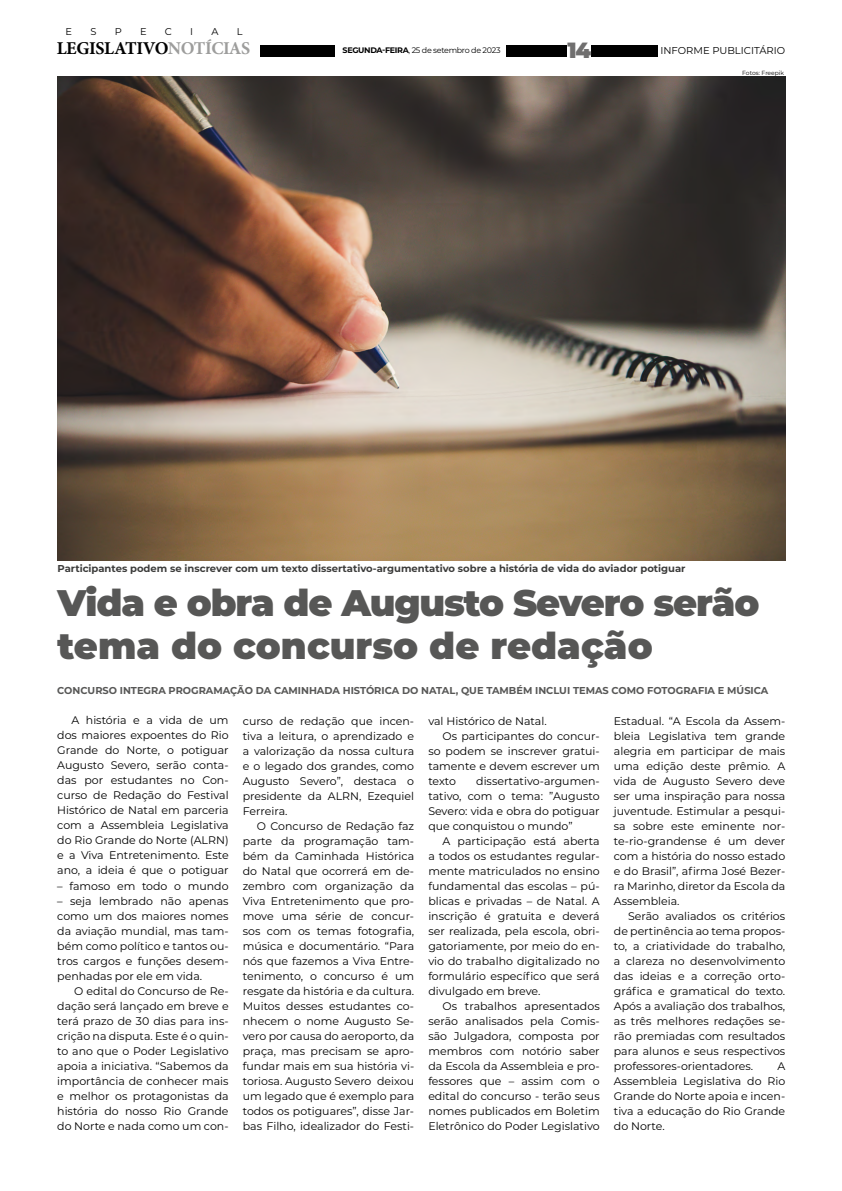
<style>
.page{position:relative;width:842px;height:1191px;background:#fff}
.page>*{position:absolute;margin:0;border:0;box-sizing:border-box;transform-origin:0 0}
.t1{font:900 36.9px/43.7px "Montserrat";letter-spacing:-.025em;color:#575756}
.t2{font:900 22px "Montserrat";color:#706f6f}
.t3{font:700 18.1px "Minion Pro";letter-spacing:-.025em;color:#000}
.t4{font:11px/15px "Montserrat";color:#000;text-align:justify}
.t5{font:700 10px "Montserrat";color:#3c3c3b}
.t6{font:700 10px "Montserrat";color:#575756}
.t7{font:10px "Montserrat";color:#000}
.t8{font:9.8px "Montserrat";color:#000}
.t9{font:8px "Montserrat";letter-spacing:-.04em;color:#000}
.t10{font:6px "Montserrat";color:#000}
.s1{color:#9d9d9c}
.s2{font-weight:700}
</style>
<div class="page">
<div style="left:261px;top:45px;width:74px;height:12px;background:#000"></div>
<div style="left:506px;top:45px;width:152px;height:12px;background:#000"></div>
<div style="left:568px;top:37px;width:23px;height:22px;background:#fff"></div>
<img style="left:58px;top:76px;width:727px;height:484px">
<p class="t8" style="left:65px;top:25px;width:8px">E</p>
<p class="t8" style="left:90px;top:25px;width:8px">S</p>
<p class="t8" style="left:115px;top:25px;width:9px">P</p>
<p class="t8" style="left:140px;top:25px;width:8px">E</p>
<p class="t8" style="left:165px;top:25px;width:9px">C</p>
<p class="t8" style="left:190px;top:25px;width:4px">I</p>
<p class="t8" style="left:212px;top:25px;width:9px">A</p>
<p class="t8" style="left:237px;top:25px;width:7px">L</p>
<h3 class="t3" style="left:57px;top:36px;width:195px">LEGISLATIVO<span class="s1">NOTÍCIAS</span></h3>
<p class="t9" style="left:343px;top:45px;width:159px"><span class="s2">SEGUNDA-FEIRA</span>, 25 de setembro de 2023</p>
<p class="t7" style="left:660px;top:44px;width:126px">INFORME PUBLICITÁRIO</p>
<h2 class="t2" style="left:568px;top:34px;width:25px">14</h2>
<p class="t10" style="left:742px;top:69px;width:43px">Fotos: Freepik</p>
<p class="t5" style="left:58px;top:561px;width:629px">Participantes podem se inscrever com um texto dissertativo-argumentativo sobre a história de vida do aviador potiguar</p>
<h1 class="t1" style="left:58px;top:578px;width:703px">Vida e obra de Augusto Severo serão tema do concurso de redação</h1>
<p class="t6" style="left:57px;top:683px;width:713px">CONCURSO INTEGRA PROGRAMAÇÃO DA CAMINHADA HISTÓRICA DO NATAL, QUE TAMBÉM INCLUI TEMAS COMO FOTOGRAFIA E MÚSICA</p>
<p class="t4" style="left:57px;top:712px;width:173px;text-indent:14px">A história e a vida de um dos maiores expoentes do Rio Grande do Norte, o potiguar Augusto Severo, serão conta&shy;das por estudantes no Con&shy;curso de Redação do Festival Histórico de Natal em parceria com a Assembleia Legislativa do Rio Grande do Norte (ALRN) e a Viva Entretenimento. Este ano, a ideia é que o potiguar</p>
<p class="t4" style="left:57px;top:877px;width:173px">– famoso em todo o mundo</p>
<p class="t4" style="left:57px;top:892px;width:173px">– seja lembrado não apenas como um dos maiores nomes da aviação mundial, mas tam&shy;bém como político e tantos ou&shy;tros cargos e funções desem&shy;penhadas por ele em vida.</p>
<p class="t4" style="left:57px;top:982px;width:173px;text-indent:17px">O edital do Concurso de Re&shy;dação será lançado em breve e terá prazo de 30 dias para ins&shy;crição na disputa. Este é o quin&shy;to ano que o Poder Legislativo apoia a iniciativa. “Sabemos da importância de conhecer mais e melhor os protagonistas da história do nosso Rio Grande do Norte e nada como um con-</p>
<p class="t4" style="left:243px;top:712px;width:173px">curso de redação que incen&shy;tiva a leitura, o aprendizado e a valorização da nossa cultura e o legado dos grandes, como Augusto Severo”, destaca o presidente da ALRN, Ezequiel Ferreira.</p>
<p class="t4" style="left:243px;top:817px;width:173px;text-indent:14px">O Concurso de Redação faz parte da programação tam&shy;bém da Caminhada Histórica do Natal que ocorrerá em de&shy;zembro com organização da Viva Entretenimento que pro&shy;move uma série de concur&shy;sos com os temas fotografia, música e documentário. “Para nós que fazemos a Viva Entre&shy;tenimento, o concurso é um resgate da história e da cultura.<br>Muitos desses estudantes co&shy;nhecem o nome Augusto Se&shy;vero por causa do aeroporto, da praça, mas precisam se apro&shy;fundar mais em sua história vi&shy;toriosa. Augusto Severo deixou um legado que é exemplo para todos os potiguares”, disse Jar&shy;bas Filho, idealizador do Festi-</p>
<p class="t4" style="left:428px;top:713px;width:120px">val Histórico de Natal.</p>
<p class="t4" style="left:442px;top:728px;width:159px">Os participantes do concur-</p>
<p class="t4" style="left:428px;top:743px;width:173px">so podem se inscrever gratui-</p>
<p class="t4" style="left:428px;top:758px;width:173px">tamente e devem escrever um</p>
<p class="t4" style="left:428px;top:773px;width:29px">texto</p>
<p class="t4" style="left:614px;top:713px;width:173px">Estadual. “A Escola da Assem&shy;bleia Legislativa tem grande alegria em participar de mais uma edição deste prêmio. A vida de Augusto Severo deve ser uma inspiração para nossa juventude. Estimular a pesqui&shy;sa sobre este eminente nor&shy;te-rio-grandense é um dever com a história do nosso estado e do Brasil”, afirma José Bezer&shy;ra Marinho, diretor da Escola da Assembleia.</p>
<p class="t4" style="left:614px;top:908px;width:173px;text-indent:14px">Serão avaliados os critérios de pertinência ao tema propos&shy;to, a criatividade do trabalho, a clareza no desenvolvimento das ideias e a correção orto&shy;gráfica e gramatical do texto.<br>Após a avaliação dos trabalhos, as três melhores redações se&shy;rão premiadas com resultados para alunos e seus respectivos professores-orientadores.</p>
<p class="t4" style="left:428px;top:773px;width:173px;text-indent:48px">dissertativo-argumen&shy;tativo, com o tema: ”Augusto Severo: vida e obra do potiguar que conquistou o mundo”</p>
<p class="t4" style="left:428px;top:833px;width:173px;text-indent:14px">A participação está aberta a todos os estudantes regular&shy;mente matriculados no ensino fundamental das escolas – pú&shy;blicas e privadas – de Natal. A inscrição é gratuita e deverá ser realizada, pela escola, obri&shy;gatoriamente, por meio do en&shy;vio do trabalho digitalizado no formulário específico que será divulgado em breve.</p>
<p class="t4" style="left:428px;top:998px;width:173px;text-indent:14px">Os trabalhos apresentados serão analisados pela Comis&shy;são Julgadora, composta por membros com notório saber da Escola da Assembleia e pro&shy;fessores que – assim com o edital do concurso - terão seus nomes publicados em Boletim Eletrônico do Poder Legislativo</p>
<p class="t4" style="left:614px;top:1058px;width:173px;text-indent:163px">A Assembleia Legislativa do Rio Grande do Norte apoia e incen&shy;tiva a educação do Rio Grande do Norte.</p>
</div>
